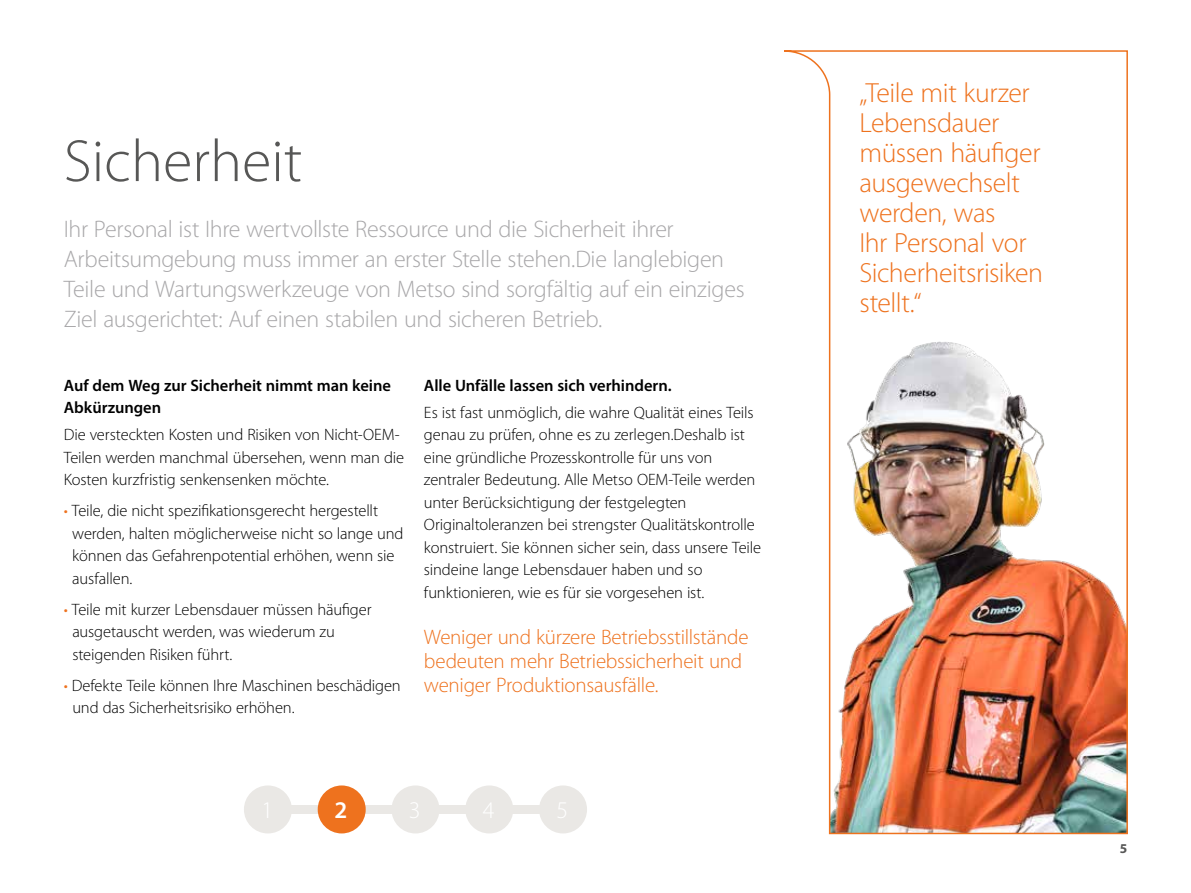
<style>
.page{position:relative;width:1191px;height:893px;background:#fff}
.page>*{position:absolute;margin:0;border:0;box-sizing:border-box;transform-origin:0 0}
.t1{font:300 60px "Myriad Pro";color:#575756}
.t2{font:300 27.75px/30px "Myriad Pro";letter-spacing:-.015em;color:#ee721e}
.t3{font:300 24px/30px "Myriad Pro";letter-spacing:-.015em;color:#a8a7a9}
.t4{font:300 24px "Myriad Pro";color:#fff}
.t5{font:600 24px "Myriad Pro";color:#fff}
.t6{font:300 21px/24px "Myriad Pro";letter-spacing:-.015em;color:#ee721e}
.t7{font:300 16.5px/22.5px "Myriad Pro";letter-spacing:-.01em;color:#000}
.t8{font:600 16.5px/22.5px "Myriad Pro";letter-spacing:-.005em;color:#000}
.t9{font:700 13.5px "Myriad Pro";color:#575756}
.s1{color:#ee721e}
</style>
<div class="page">
<div style="left:268px;top:805px;width:295px;height:9px;background:#eae8e5"></div>
<div style="left:318px;top:785px;width:48px;height:48px;background:#ee721e;border-radius:50%"></div>
<div style="left:244px;top:785px;width:48px;height:48px;background:#eae8e5;border-radius:50%"></div>
<div style="left:391px;top:785px;width:48px;height:48px;background:#eae8e5;border-radius:50%"></div>
<div style="left:465px;top:785px;width:48px;height:48px;background:#eae8e5;border-radius:50%"></div>
<div style="left:539px;top:785px;width:48px;height:48px;background:#eae8e5;border-radius:50%"></div>
<img style="left:784px;top:50px;width:344px;height:785px">
<h1 class="t1" style="left:64px;top:128px;width:240px">Sicherheit</h1>
<p class="t3" style="left:64px;top:215px;width:682px">Ihr Personal ist Ihre wertvollste Ressource und die Sicherheit ihrer Arbeitsumgebung muss immer an erster Stelle stehen.Die langlebigen Teile und Wartungswerkzeuge von Metso sind sorgfältig auf ein einziges Ziel ausgerichtet: Auf einen stabilen und sicheren Betrieb.</p>
<p class="t8" style="left:64px;top:374px;width:329px">Auf dem Weg zur Sicherheit nimmt man keine<br>Abkürzungen</p>
<p class="t7" style="left:64px;top:424px;width:342px">Die versteckten Kosten und Risiken von Nicht-OEM-<br>Teilen werden manchmal übersehen, wenn man die<br>Kosten kurzfristig senkensenken möchte.</p>
<p class="t7" style="left:72px;top:500px;width:333px;text-indent:-9px"><span class="s1">•</span> Teile, die nicht spezifikationsgerecht hergestellt werden, halten möglicherweise nicht so lange und können das Gefahrenpotential erhöhen, wenn sie ausfallen.</p>
<p class="t7" style="left:72px;top:598px;width:301px;text-indent:-9px"><span class="s1">•</span> Teile mit kurzer Lebensdauer müssen häufiger ausgetauscht werden, was wiederum zu steigenden Risiken führt.</p>
<p class="t7" style="left:72px;top:674px;width:330px;text-indent:-9px"><span class="s1">•</span> Defekte Teile können Ihre Maschinen beschädigen und das Sicherheitsrisiko erhöhen.</p>
<p class="t8" style="left:424px;top:374px;width:249px">Alle Unfälle lassen sich verhindern.</p>
<p class="t7" style="left:424px;top:401px;width:339px">Es ist fast unmöglich, die wahre Qualität eines Teils genau zu prüfen, ohne es zu zerlegen.Deshalb ist eine gründliche Prozesskontrolle für uns von zentraler Bedeutung. Alle Metso OEM-Teile werden unter Berücksichtigung der festgelegten Originaltoleranzen bei strengster Qualitätskontrolle konstruiert. Sie können sicher sein, dass unsere Teile sindeine lange Lebensdauer haben und so funktionieren, wie es für sie vorgesehen ist.</p>
<p class="t6" style="left:424px;top:625px;width:326px">Weniger und kürzere Betriebsstillstände bedeuten mehr Betriebssicherheit und weniger Produktionsausfälle.</p>
<h3 class="t4" style="left:261px;top:797px;width:13px">1</h3>
<h3 class="t5" style="left:334px;top:795px;width:14px">2</h3>
<h3 class="t4" style="left:409px;top:797px;width:13px">3</h3>
<h3 class="t4" style="left:556px;top:797px;width:13px">5</h3>
<h2 class="t2" style="left:859px;top:78px;width:185px">„Teile mit kurzer<br>Lebensdauer müssen häufiger ausgewechselt werden, was<br>Ihr Personal vor<br>Sicherheitsrisiken stellt.“</h2>
<p class="t9" style="left:1119px;top:840px;width:9px">5</p>
</div>
